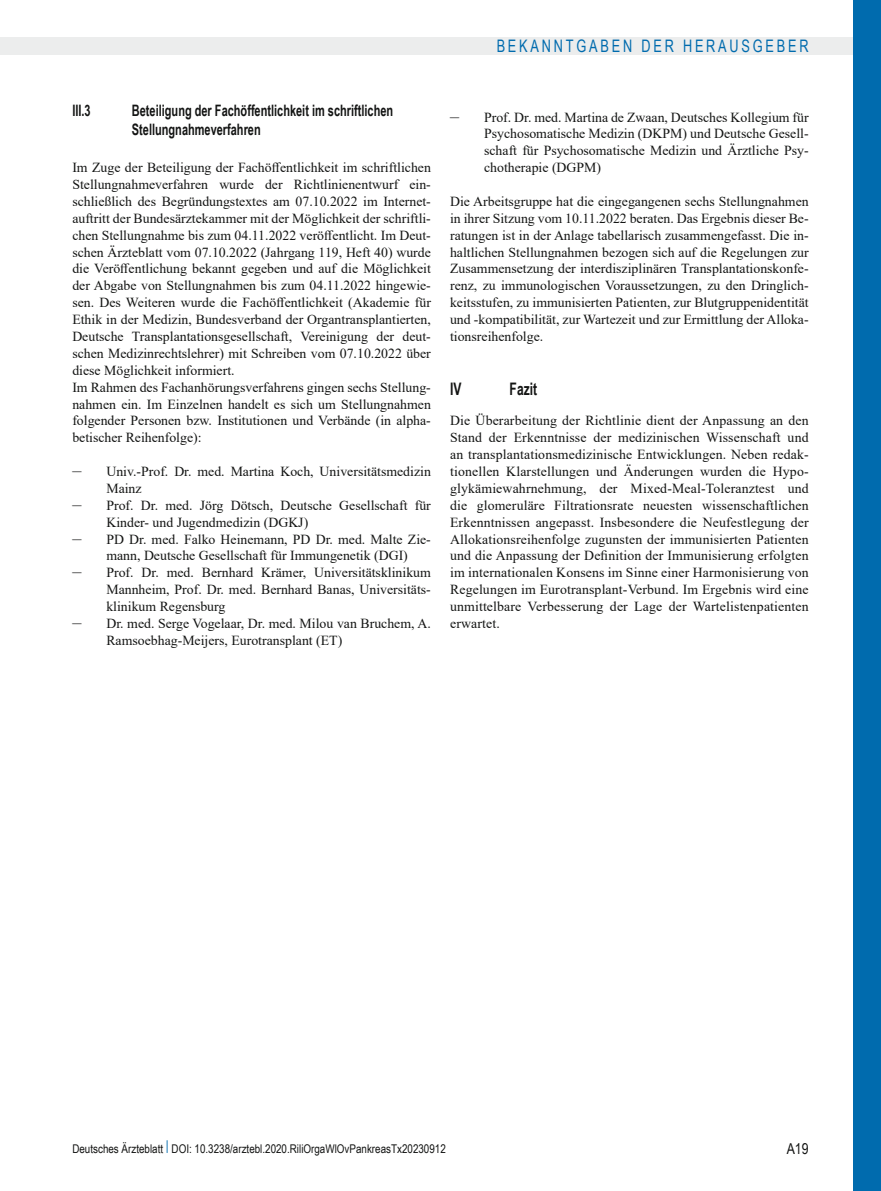
<style>
.page{position:relative;width:881px;height:1191px;background:#fff}
.page>*{position:absolute;margin:0;border:0;box-sizing:border-box;transform-origin:0 0}
.t1{font:17.25px "Arial Narrow";letter-spacing:.18em;color:#006bae;scale:.9 1}
.t2{font:700 17.25px "Arial Narrow";color:#131413;scale:.85 1}
.t3{font:700 15.75px/18.8px "Arial Narrow";color:#131413;scale:.85 1}
.t4{font:15px "Arial Narrow";color:#131413}
.t5{font:13.8px/16.8px "Times New Roman";color:#131413}
.t6{font:12px "Arial Narrow";color:#131413}
.s1{font-size:18px}
</style>
<div class="page">
<div style="left:0;top:37px;width:880px;height:17px;background:#eceded"></div>
<div style="left:853px;top:0;width:27px;height:1191px;background:#006bae"></div>
<p class="t1" style="left:496px;top:34px;width:348px">BEKANNTGABEN DER HERAUSGEBER</p>
<p class="t3" style="left:72px;top:100px;width:23px">III.3</p>
<p class="t3" style="left:132px;top:100px;width:309px">Beteiligung der Fachöffentlichkeit im schriftlichen<br>Stellungnahmeverfahren</p>
<p class="t5" style="left:72px;top:159px;width:360px">Im Zuge der Beteiligung der Fachöffentlichkeit im schriftlichen Stellungnahmeverfahren wurde der Richtlinienentwurf ein&shy;schließlich des Begründungstextes am 07.10.2022 im Internet&shy;auftritt der Bundesärztekammer mit der Möglichkeit der schriftli&shy;chen Stellungnahme bis zum 04.11.2022 veröffentlicht. Im Deut&shy;schen Ärzteblatt vom 07.10.2022 (Jahrgang 119, Heft 40) wurde die Veröffentlichung bekannt gegeben und auf die Möglichkeit der Abgabe von Stellungnahmen bis zum 04.11.2022 hingewie&shy;sen. Des Weiteren wurde die Fachöffentlichkeit (Akademie für Ethik in der Medizin, Bundesverband der Organtransplantierten, Deutsche Transplantationsgesellschaft, Vereinigung der deut&shy;schen Medizinrechtslehrer) mit Schreiben vom 07.10.2022 über diese Möglichkeit informiert.<br>Im Rahmen des Fachanhörungsverfahrens gingen sechs Stellung&shy;nahmen ein. Im Einzelnen handelt es sich um Stellungnahmen folgender Personen bzw. Institutionen und Verbände (in alpha&shy;betischer Reihenfolge):</p>
<p class="t5" style="left:106px;top:462px;width:326px;text-indent:-34px"><span class="s1">–</span> Univ.-Prof. Dr. med. Martina Koch, Universitätsmedizin<br>Mainz</p>
<p class="t5" style="left:106px;top:496px;width:326px;text-indent:-34px"><span class="s1">–</span> Prof. Dr. med. Jörg Dötsch, Deutsche Gesellschaft für<br>Kinder- und Jugendmedizin (DGKJ)</p>
<p class="t5" style="left:106px;top:530px;width:326px;text-indent:-34px"><span class="s1">–</span> PD Dr. med. Falko Heinemann, PD Dr. med. Malte Zie&shy;mann, Deutsche Gesellschaft für Immungenetik (DGI)</p>
<p class="t5" style="left:106px;top:564px;width:326px;text-align:justify;text-indent:-34px"><span class="s1">–</span> Prof. Dr. med. Bernhard Krämer, Universitätsklinikum Mannheim, Prof. Dr. med. Bernhard Banas, Universitäts&shy;klinikum Regensburg</p>
<p class="t5" style="left:106px;top:614px;width:326px;text-indent:-34px"><span class="s1">–</span> Dr. med. Serge Vogelaar, Dr. med. Milou van Bruchem, A.<br>Ramsoebhag-Meijers, Eurotransplant (ET)</p>
<p class="t5" style="left:484px;top:108px;width:326px;text-align:justify;text-indent:-34px"><span class="s1">–</span> Prof. Dr. med. Martina de Zwaan, Deutsches Kollegium für Psychosomatische Medizin (DKPM) und Deutsche Gesell&shy;schaft für Psychosomatische Medizin und Ärztliche Psy&shy;chotherapie (DGPM)</p>
<p class="t5" style="left:450px;top:192px;width:360px;text-align:justify">Die Arbeitsgruppe hat die eingegangenen sechs Stellungnahmen in ihrer Sitzung vom 10.11.2022 beraten. Das Ergebnis dieser Be&shy;ratungen ist in der Anlage tabellarisch zusammengefasst. Die in&shy;haltlichen Stellungnahmen bezogen sich auf die Regelungen zur Zusammensetzung der interdisziplinären Transplantationskonfe&shy;renz, zu immunologischen Voraussetzungen, zu den Dringlich&shy;keitsstufen, zu immunisierten Patienten, zur Blutgruppenidentität und -kompatibilität, zur Wartezeit und zur Ermittlung der Alloka&shy;tionsreihenfolge.</p>
<p class="t2" style="left:450px;top:376px;width:15px">IV</p>
<p class="t2" style="left:509px;top:376px;width:34px">Fazit</p>
<p class="t5" style="left:450px;top:412px;width:360px;text-align:justify">Die Überarbeitung der Richtlinie dient der Anpassung an den Stand der Erkenntnisse der medizinischen Wissenschaft und an transplantationsmedizinische Entwicklungen. Neben redak&shy;tionellen Klarstellungen und Änderungen wurden die Hypo&shy;glykämiewahrnehmung, der Mixed-Meal-Toleranztest und die glomeruläre Filtrationsrate neuesten wissenschaftlichen Erkenntnissen angepasst. Insbesondere die Neufestlegung der Allokationsreihenfolge zugunsten der immunisierten Patienten und die Anpassung der Definition der Immunisierung erfolgten im internationalen Konsens im Sinne einer Harmonisierung von Regelungen im Eurotransplant-Verbund. Im Ergebnis wird eine unmittelbare Verbesserung der Lage der Wartelistenpatienten erwartet.</p>
<p class="t6" style="left:72px;top:1139px;width:375px">Deutsches Ärzteblatt <sup>|</sup> DOI: 10.3238/arztebl.2020.RiliOrgaWlOvPankreasTx20230912</p>
<p class="t4" style="left:786px;top:1137px;width:23px">A19</p>
</div>
